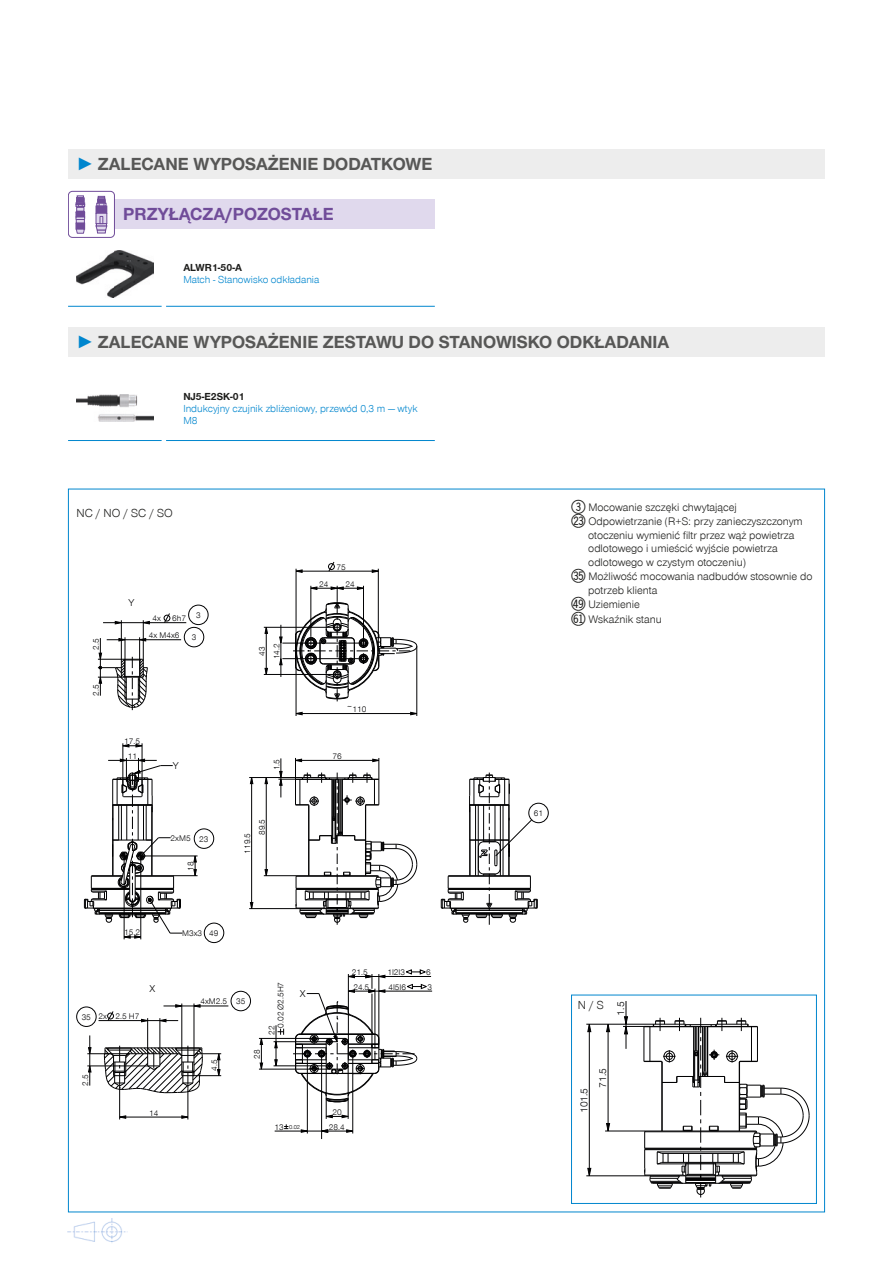
<style>
.page{position:relative;width:893px;height:1263px;background:#fff}
.page>*{position:absolute;margin:0;border:0;box-sizing:border-box;transform-origin:0 0}
.t1{font:700 18px "Zimmer Group Sans Global";color:#575756}
.t2{font:700 18px "Zimmer Group Sans Global";color:#704c99}
.t3{font:300 12px "Zimmer Group Sans Global";color:#1d1d1b}
.t4{font:300 11.25px "Zimmer Group Sans Global";color:#1d1d1b}
.t5{font:300 10.5px/12px "Zimmer Group Sans Global";color:#0086ce}
.t6{font:700 10.5px "Zimmer Group Sans Global";color:#1d1d1b}
.t7{font:300 10.35px "Zimmer Group Sans Global";color:#020203}
.t8{font:300 10.2px "Zimmer Group Sans Global";color:#020203}
.t9{font:300 8.55px/14.5px "Zimmer Group Sans Global";color:#020203}
.t10{font:300 6px "Zimmer Group Sans Global";color:#020203}
.s1{font-family:"Zimmer Group Sans";color:#0086ce}
.s2{font-size:8.55px}
.s3{font-family:"Sommer Double Digits";font-weight:400;font-size:18px}
</style>
<div class="page">
<img style="left:68px;top:1218px;width:60px;height:25px">
<svg style="left:68px;top:488px;width:757px;height:725px"></svg>
<div style="left:68px;top:149px;width:757px;height:30px;background:#ededed"></div>
<div style="left:68px;top:327px;width:757px;height:30px;background:#ededed"></div>
<div style="left:68px;top:199px;width:367px;height:30px;background:#e0d9ed"></div>
<img style="left:77px;top:250px;width:76px;height:48px">
<div style="left:68px;top:191px;width:46px;height:46px;background:#fff;border-radius:4px"></div>
<div style="left:68px;top:191px;width:47px;height:47px;border:1px solid #704c99;border-radius:4px"></div>
<div style="left:96px;top:206px;width:11px;height:7px;background:#704c99"></div>
<div style="left:96px;top:213px;width:11px;height:11px;background:#e0d9ed"></div>
<div style="left:96px;top:213px;width:11px;height:11px;border:1px solid #704c99"></div>
<svg style="left:96px;top:216px;width:11px;height:17px"></svg>
<div style="left:76px;top:223px;width:9px;height:6px;background:#704c99"></div>
<svg style="left:76px;top:229px;width:9px;height:4px"></svg>
<svg style="left:76px;top:196px;width:9px;height:27px"></svg>
<svg style="left:97px;top:196px;width:9px;height:10px"></svg>
<hr style="left:68px;top:306px;width:94px;height:1px;background:#0086ce">
<hr style="left:166px;top:306px;width:269px;height:1px;background:#0086ce">
<img style="left:77px;top:394px;width:76px;height:28px">
<hr style="left:68px;top:440px;width:94px;height:1px;background:#0086ce">
<hr style="left:166px;top:440px;width:269px;height:1px;background:#0086ce">
<h1 class="t1" style="left:77px;top:153px;width:357px"><span class="s1">►</span> ZALECANE WYPOSAŻENIE DODATKOWE</h1>
<h1 class="t2" style="left:123px;top:204px;width:212px">PRZYŁĄCZA/POZOSTAŁE</h1>
<p class="t6" style="left:183px;top:262px;width:60px">ALWR1-50-A</p>
<p class="t5" style="left:183px;top:274px;width:138px">Match - Stanowisko odkładania</p>
<h1 class="t1" style="left:77px;top:331px;width:594px"><span class="s1">►</span> ZALECANE WYPOSAŻENIE ZESTAWU DO STANOWISKO ODKŁADANIA</h1>
<p class="t6" style="left:183px;top:390px;width:63px">NJ5-E2SK-01</p>
<p class="t5" style="left:183px;top:402px;width:236px">Indukcyjny czujnik zbliżeniowy, przewód 0,3 m — wtyk<br>M8</p>
<p class="t3" style="left:77px;top:506px;width:98px">NC / NO / SC / SO</p>
<p class="t8" style="left:129px;top:596px;width:7px">Y</p>
<p class="t9" style="left:336px;top:559px;width:11px">75</p>
<p class="t9" style="left:319px;top:576px;width:11px">24</p>
<p class="t9" style="left:346px;top:576px;width:11px">24</p>
<p class="t9" style="left:89px;top:650px;width:13px;rotate:-90deg">2.5</p>
<p class="t9" style="left:89px;top:696px;width:13px;rotate:-90deg">2.5</p>
<p class="t9" style="left:196px;top:608px;width:6px">3</p>
<p class="t9" style="left:149px;top:610px;width:39px;line-height:17.1px;text-indent:23px">6h7<br>4x M4x6</p>
<p class="t9" style="left:153px;top:611px;width:10px">4x</p>
<p class="t9" style="left:192px;top:630px;width:6px">3</p>
<p class="t9" style="left:124px;top:734px;width:17px;text-align:center">17.5<br>11</p>
<p class="t8" style="left:173px;top:760px;width:7px">Y</p>
<p class="t9" style="left:171px;top:830px;width:39px">2xM5 23</p>
<p class="t9" style="left:183px;top:870px;width:11px;rotate:-90deg">18</p>
<p class="t9" style="left:254px;top:656px;width:11px;rotate:-90deg">43</p>
<p class="t9" style="left:269px;top:659px;width:17px;rotate:-90deg">14.2</p>
<p class="t9" style="left:269px;top:770px;width:13px;rotate:-90deg">1.5</p>
<p class="t9" style="left:240px;top:854px;width:22px;rotate:-90deg">119.5</p>
<p class="t9" style="left:254px;top:835px;width:17px;rotate:-90deg">89.5</p>
<p class="t9" style="left:347px;top:702px;width:21px">~110</p>
<p class="t9" style="left:332px;top:749px;width:11px">76</p>
<p class="t9" style="left:124px;top:925px;width:17px">15.2</p>
<p class="t9" style="left:82px;top:1009px;width:11px">35</p>
<p class="t9" style="left:99px;top:1009px;width:42px">2x 2.5 H7</p>
<p class="t8" style="left:150px;top:982px;width:7px">X</p>
<p class="t9" style="left:78px;top:1085px;width:13px;rotate:-90deg">2.5</p>
<p class="t9" style="left:149px;top:1105px;width:11px">14</p>
<p class="t9" style="left:182px;top:926px;width:38px">M3x3 49</p>
<p class="t9" style="left:200px;top:994px;width:28px">4xM2.5</p>
<p class="t9" style="left:207px;top:1070px;width:13px;rotate:-90deg">4.5</p>
<p class="t9" style="left:236px;top:994px;width:11px">35</p>
<p class="t9" style="left:250px;top:1058px;width:11px;rotate:-90deg">28</p>
<p class="t9" style="left:267px;top:1028px;width:47px;line-height:9.1px;text-indent:-7px;rotate:-90deg">22<br>0.02 Ø2.5H7</p>
<p class="t8" style="left:300px;top:988px;width:7px">X</p>
<p class="t9" style="left:352px;top:965px;width:17px">21.5</p>
<p class="t9" style="left:387px;top:965px;width:19px">1I2I3</p>
<p class="t9" style="left:426px;top:965px;width:6px">6</p>
<p class="t9" style="left:353px;top:979px;width:17px">24.5</p>
<p class="t9" style="left:388px;top:979px;width:19px">4I5I6</p>
<p class="t9" style="left:427px;top:979px;width:6px">3</p>
<p class="t9" style="left:332px;top:1105px;width:11px">20</p>
<p class="t10" style="left:275px;top:1123px;width:27px"><span class="s2">13</span> 0.02</p>
<p class="t9" style="left:329px;top:1119px;width:17px">28.4</p>
<p class="t4" style="left:571px;top:500px;width:167px"><span class="s3">3</span> Mocowanie szczęki chwytającej</p>
<p class="t4" style="left:571px;top:515px;width:233px"><span class="s3">CO</span> Odpowietrzanie (R+S: przy zanieczyszczonym</p>
<p class="t4" style="left:588px;top:528px;width:208px">otoczeniu wymienić filtr przez wąż powietrza</p>
<p class="t4" style="left:588px;top:542px;width:191px">odlotowego i umieścić wyjście powietrza</p>
<p class="t4" style="left:588px;top:555px;width:159px">odlotowego w czystym otoczeniu)</p>
<p class="t4" style="left:571px;top:570px;width:242px"><span class="s3">DQ</span> Możliwość mocowania nadbudów stosownie do</p>
<p class="t4" style="left:588px;top:583px;width:71px">potrzeb klienta</p>
<p class="t4" style="left:571px;top:598px;width:70px"><span class="s3">EU</span> Uziemienie</p>
<p class="t4" style="left:571px;top:612px;width:92px"><span class="s3">GM</span> Wskaźnik stanu</p>
<p class="t9" style="left:534px;top:806px;width:11px">61</p>
<p class="t3" style="left:578px;top:998px;width:28px">N / S</p>
<p class="t7" style="left:614px;top:1015px;width:15px;rotate:-90deg">1.5</p>
<p class="t7" style="left:578px;top:1113px;width:27px;rotate:-90deg">101.5</p>
<p class="t7" style="left:597px;top:1088px;width:21px;rotate:-90deg">71.5</p>
</div>
